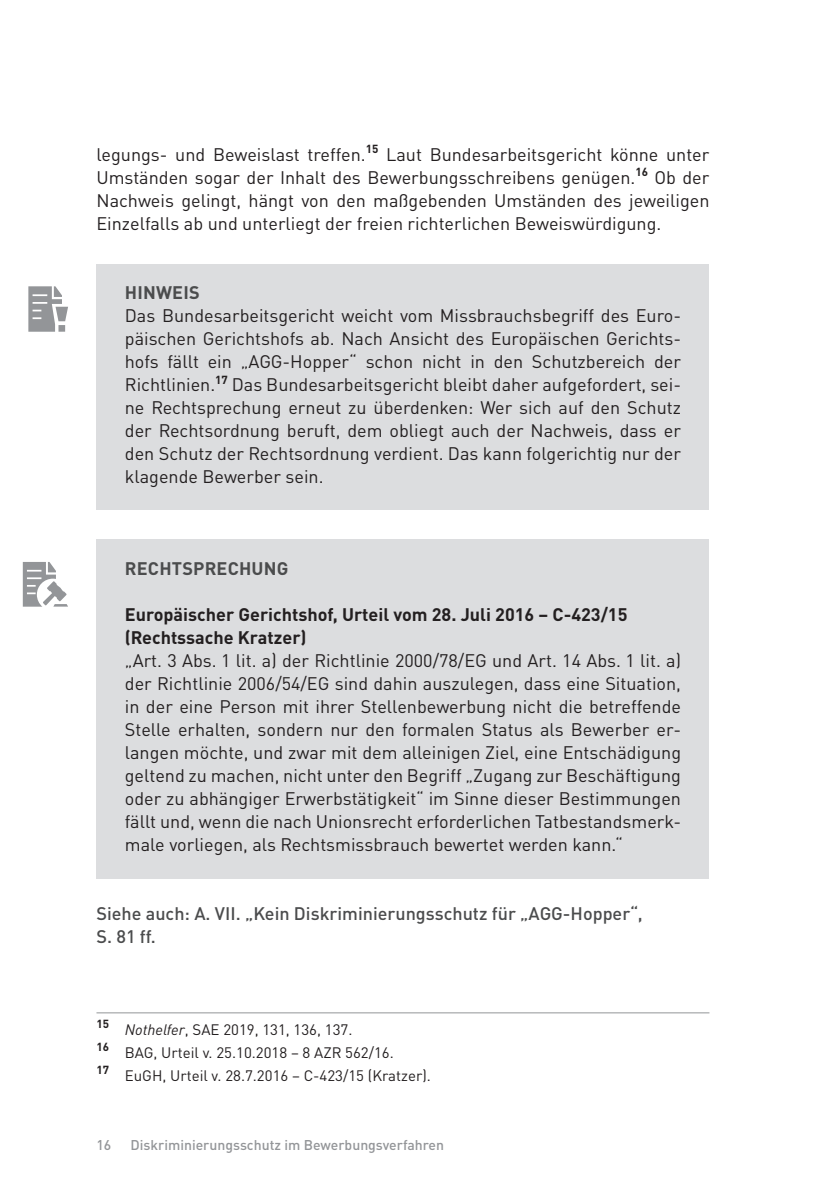
<style>
.page{position:relative;width:840px;height:1191px;background:#fff}
.page>*{position:absolute;margin:0;border:0;box-sizing:border-box;transform-origin:0 0}
.t1{font:18px/23px "DINOT";color:#231f20;text-align:justify}
.t2{font:700 18px/23px "DINOT";color:#231f20}
.t3{font:500 18px/23px "DINOT";color:#4b4c4d}
.t4{font:700 18px "DINOT";letter-spacing:.01em;color:#4b4c4d}
.t5{font:15px "DINOT";color:#231f20}
.t6{font:500 14px "DINOT";color:#939598}
.t7{font:700 11.6px "DINOT";color:#231f20}
.s1{font-style:italic}
</style>
<div class="page">
<div style="left:96px;top:265px;width:613px;height:245px;background:#dcdddf"></div>
<div style="left:96px;top:539px;width:613px;height:40px;background:#dcdddf"></div>
<div style="left:96px;top:564px;width:613px;height:107px;background:#dcdddf"></div>
<div style="left:96px;top:610px;width:613px;height:268px;background:#dcdddf"></div>
<hr style="left:96px;top:1012px;width:613px;height:1px;background:#939598">
<svg style="left:28px;top:286px;width:40px;height:46px"></svg>
<div style="left:58px;top:325px;width:7px;height:7px;background:#939598"></div>
<svg style="left:23px;top:562px;width:45px;height:44px"></svg>
<p class="t1" style="left:96px;top:143px;width:614px">legungs- und Beweislast treffen.<sup>15</sup> Laut Bundesarbeitsgericht könne unter Umständen sogar der Inhalt des Bewerbungsschreibens genügen.<sup>16</sup> Ob der Nachweis gelingt, hängt von den maßgebenden Umständen des jeweiligen Einzelfalls ab und unterliegt der freien richterlichen Beweiswürdigung.</p>
<p class="t4" style="left:125px;top:281px;width:76px">HINWEIS</p>
<p class="t1" style="left:125px;top:304px;width:557px">Das Bundesarbeitsgericht weicht vom Missbrauchsbegriff des Euro&shy;päischen Gerichtshofs ab. Nach Ansicht des Europäischen Gerichts&shy;hofs fällt ein „AGG-Hopper“ schon nicht in den Schutzbereich der Richtlinien.<sup>17</sup> Das Bundesarbeitsgericht bleibt daher aufgefordert, sei&shy;ne Rechtsprechung erneut zu überdenken: Wer sich auf den Schutz der Rechtsordnung beruft, dem obliegt auch der Nachweis, dass er den Schutz der Rechtsordnung verdient. Das kann folgerichtig nur der klagende Bewerber sein.</p>
<p class="t4" style="left:125px;top:557px;width:165px">RECHTSPRECHUNG</p>
<p class="t2" style="left:125px;top:602px;width:504px">Europäischer Gerichtshof, Urteil vom 28. Juli 2016 – C-423/15 (Rechtssache Kratzer)</p>
<p class="t1" style="left:125px;top:649px;width:557px">„Art. 3 Abs. 1 lit. a) der Richtlinie 2000/78/EG und Art. 14 Abs. 1 lit. a) der Richtlinie 2006/54/EG sind dahin auszulegen, dass eine Situation, in der eine Person mit ihrer Stellenbewerbung nicht die betreffende Stelle erhalten, sondern nur den formalen Status als Bewerber er&shy;langen möchte, und zwar mit dem alleinigen Ziel, eine Entschädigung geltend zu machen, nicht unter den Begriff „Zugang zur Beschäftigung oder zu abhängiger Erwerbstätigkeit“ im Sinne dieser Bestimmungen fällt und, wenn die nach Unionsrecht erforderlichen Tatbestandsmerk&shy;male vorliegen, als Rechtsmissbrauch bewertet werden kann.“</p>
<p class="t3" style="left:96px;top:902px;width:547px">Siehe auch: A. VII. „Kein Diskriminierungsschutz für „AGG-Hopper“,<br>S. 81 ff.</p>
<p class="t7" style="left:96px;top:1016px;width:14px">15</p>
<p class="t5" style="left:125px;top:1020px;width:229px"><span class="s1">Nothelfer</span>, SAE 2019, 131, 136, 137.</p>
<p class="t7" style="left:96px;top:1039px;width:14px">16</p>
<p class="t5" style="left:125px;top:1043px;width:270px">BAG, Urteil v. 25.10.2018 – 8 AZR 562/16.</p>
<p class="t7" style="left:96px;top:1062px;width:14px">17</p>
<p class="t5" style="left:125px;top:1066px;width:307px">EuGH, Urteil v. 28.7.2016 – C-423/15 (Kratzer).</p>
<p class="t6" style="left:96px;top:1136px;width:16px">16</p>
<p class="t6" style="left:130px;top:1136px;width:315px">Diskriminierungsschutz im Bewerbungsverfahren</p>
</div>
